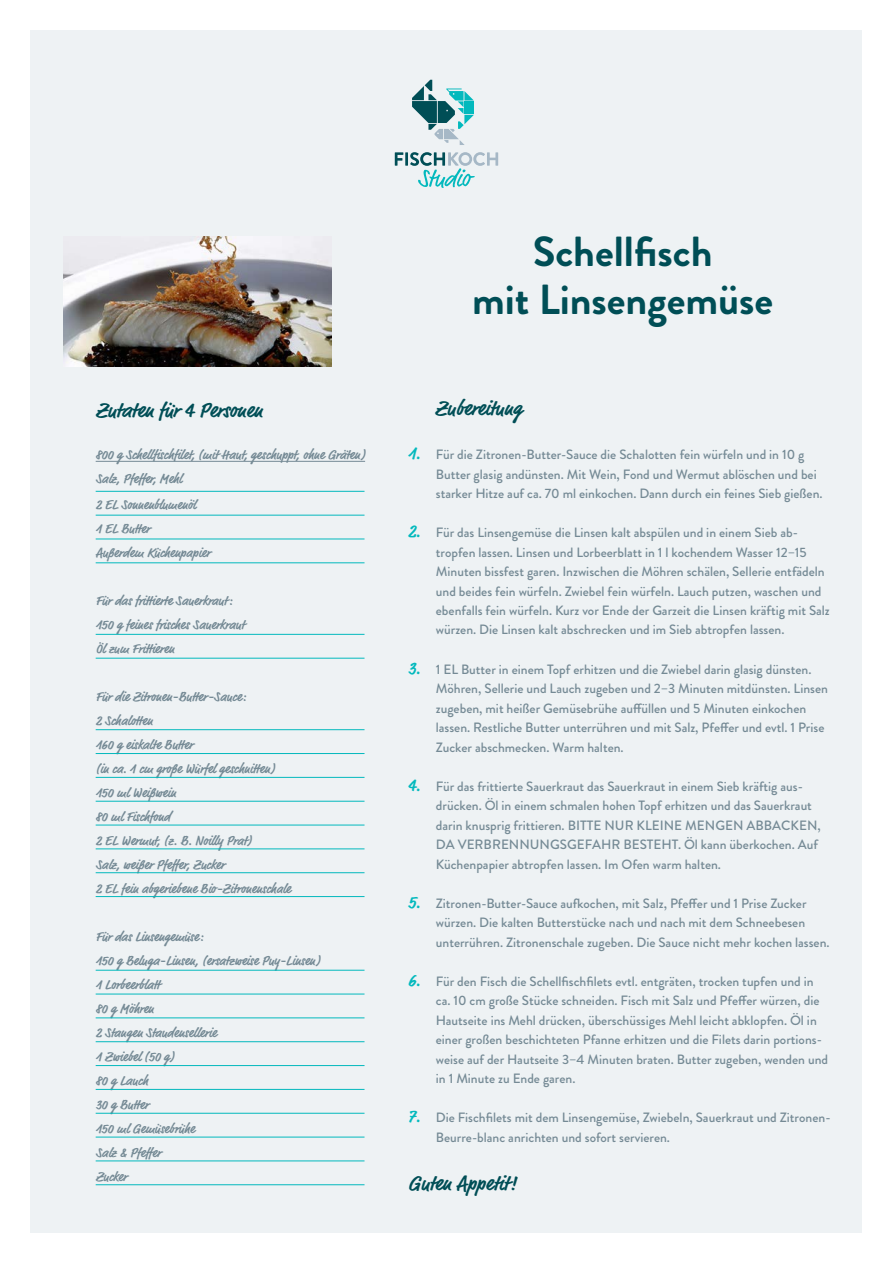
<style>
.page{position:relative;width:893px;height:1263px;background:#fff}
.page>*{position:absolute;margin:0;border:0;box-sizing:border-box;transform-origin:0 0}
.Headline{font:700 42px/48px "Brandon Grotesque";color:#004e56;text-align:center}
.Headline_Fließtexte{font:700 21px "Market Pro";color:#004e56}
.t1{font:500 13.5px/19.5px "Brandon Grotesque";color:#758a95}
.t2{font:700 13.5px/24px "Market Pro";color:#758a95}
.s1{font-family:"Market Pro";font-weight:700;font-size:18px;color:#03b9bd}
</style>
<div class="page">
<div style="left:31px;top:30px;width:831px;height:1203px;background:#eef2f4"></div>
<svg style="left:395px;top:152px;width:8px;height:14px"></svg>
<hr style="left:405px;top:152px;width:3px;height:14px;background:#004e56">
<svg style="left:410px;top:152px;width:88px;height:36px"></svg>
<svg style="left:412px;top:80px;width:62px;height:65px"></svg>
<hr style="left:96px;top:896px;width:268px;height:1px;background:#03b9bd">
<hr style="left:96px;top:1137px;width:268px;height:1px;background:#03b9bd">
<hr style="left:96px;top:491px;width:268px;height:1px;background:#03b9bd">
<hr style="left:96px;top:777px;width:268px;height:1px;background:#03b9bd">
<hr style="left:96px;top:970px;width:268px;height:1px;background:#03b9bd">
<hr style="left:96px;top:753px;width:268px;height:1px;background:#03b9bd">
<hr style="left:96px;top:515px;width:268px;height:1px;background:#03b9bd">
<hr style="left:96px;top:801px;width:268px;height:1px;background:#03b9bd">
<hr style="left:96px;top:1041px;width:268px;height:1px;background:#03b9bd">
<hr style="left:96px;top:872px;width:268px;height:1px;background:#03b9bd">
<hr style="left:96px;top:1113px;width:268px;height:1px;background:#03b9bd">
<hr style="left:96px;top:539px;width:268px;height:1px;background:#03b9bd">
<hr style="left:96px;top:825px;width:268px;height:1px;background:#03b9bd">
<hr style="left:96px;top:1065px;width:268px;height:1px;background:#03b9bd">
<hr style="left:96px;top:562px;width:268px;height:1px;background:#03b9bd">
<hr style="left:96px;top:849px;width:268px;height:1px;background:#03b9bd">
<hr style="left:96px;top:1089px;width:268px;height:1px;background:#03b9bd">
<hr style="left:96px;top:634px;width:268px;height:1px;background:#03b9bd">
<hr style="left:96px;top:1161px;width:268px;height:1px;background:#03b9bd">
<hr style="left:96px;top:994px;width:268px;height:1px;background:#03b9bd">
<hr style="left:96px;top:658px;width:268px;height:1px;background:#03b9bd">
<hr style="left:96px;top:1184px;width:268px;height:1px;background:#03b9bd">
<hr style="left:96px;top:729px;width:268px;height:1px;background:#03b9bd">
<hr style="left:96px;top:1018px;width:268px;height:1px;background:#03b9bd">
<img style="left:64px;top:236px;width:268px;height:130px">
<hr style="left:96px;top:461px;width:269px;height:1px;background:#758a95">
<p class="Headline_Fließtexte" style="left:96px;top:395px;width:168px">Zutaten für 4 Personen</p>
<p class="t2" style="left:96px;top:443px;width:271px">800 g Schellfischfilet, (mit Haut, geschuppt, ohne Gräten)<br>Salz, Pfeffer, Mehl</p>
<p class="t2" style="left:96px;top:493px;width:102px">2 EL Sonnenblumenöl</p>
<p class="t2" style="left:96px;top:517px;width:56px">1 EL Butter</p>
<p class="t2" style="left:96px;top:541px;width:116px">Außerdem Küchenpapier</p>
<p class="t2" style="left:96px;top:589px;width:138px">Für das frittierte Sauerkraut:</p>
<p class="t2" style="left:96px;top:613px;width:150px">150 g feines frisches Sauerkraut</p>
<p class="t2" style="left:96px;top:637px;width:80px">Öl zum Frittieren</p>
<p class="t2" style="left:96px;top:685px;width:152px">Für die Zitronen-Butter-Sauce:</p>
<p class="t2" style="left:96px;top:709px;width:59px">2 Schalotten</p>
<p class="t2" style="left:96px;top:733px;width:99px">160 g eiskalte Butter</p>
<p class="t2" style="left:96px;top:757px;width:181px">(in ca. 1 cm große Würfel geschnitten)</p>
<p class="t2" style="left:96px;top:781px;width:82px">150 ml Weißwein</p>
<p class="t2" style="left:96px;top:805px;width:76px">80 ml Fischfond</p>
<p class="t2" style="left:96px;top:829px;width:157px">2 EL Wermut, (z. B. Noilly Prat)</p>
<p class="t2" style="left:96px;top:853px;width:131px">Salz, weißer Pfeffer, Zucker</p>
<p class="t2" style="left:96px;top:877px;width:197px">2 EL fein abgeriebene Bio-Zitronenschale</p>
<p class="t2" style="left:96px;top:925px;width:109px">Für das Linsengemüse:</p>
<p class="t2" style="left:96px;top:949px;width:226px">150 g Beluga-Linsen, (ersatzweise Puy-Linsen)</p>
<p class="t2" style="left:96px;top:973px;width:66px">1 Lorbeerblatt</p>
<p class="t2" style="left:96px;top:997px;width:60px">80 g Möhren</p>
<p class="t2" style="left:96px;top:1021px;width:123px">2 Stangen Staudensellerie</p>
<p class="t2" style="left:96px;top:1045px;width:80px">1 Zwiebel (50 g)</p>
<p class="t2" style="left:96px;top:1069px;width:54px">80 g Lauch</p>
<p class="t2" style="left:96px;top:1093px;width:55px">30 g Butter</p>
<p class="t2" style="left:96px;top:1117px;width:101px">150 ml Gemüsebrühe</p>
<p class="t2" style="left:96px;top:1141px;width:67px">Salz &amp; Pfeffer</p>
<p class="t2" style="left:96px;top:1165px;width:33px">Zucker</p>
<p class="Headline" style="left:472px;top:228px;width:303px">Schellfisch<br>mit Linsengemüse</p>
<p class="Headline_Fließtexte" style="left:435px;top:393px;width:88px">Zubereitung</p>
<p class="t1" style="left:436px;top:445px;width:388px;text-indent:-28px"><span class="s1">1.</span> Für die Zitronen-Butter-Sauce die Schalotten fein würfeln und in 10 g<br>Butter glasig andünsten. Mit Wein, Fond und Wermut ablöschen und bei starker Hitze auf ca. 70 ml einkochen. Dann durch ein feines Sieb gießen.</p>
<p class="t1" style="left:436px;top:523px;width:395px;text-indent:-28px"><span class="s1">2.</span> Für das Linsengemüse die Linsen kalt abspülen und in einem Sieb ab&shy;tropfen lassen. Linsen und Lorbeerblatt in 1 l kochendem Wasser 12–15<br>Minuten bissfest garen. Inzwischen die Möhren schälen, Sellerie entfädeln und beides fein würfeln. Zwiebel fein würfeln. Lauch putzen, waschen und ebenfalls fein würfeln. Kurz vor Ende der Garzeit die Linsen kräftig mit Salz würzen. Die Linsen kalt abschrecken und im Sieb abtropfen lassen.</p>
<p class="t1" style="left:436px;top:659px;width:394px;text-indent:-28px"><span class="s1">3.</span> 1 EL Butter in einem Topf erhitzen und die Zwiebel darin glasig dünsten.<br>Möhren, Sellerie und Lauch zugeben und 2–3 Minuten mitdünsten. Linsen zugeben, mit heißer Gemüsebrühe auffüllen und 5 Minuten einkochen lassen. Restliche Butter unterrühren und mit Salz, Pfeffer und evtl. 1 Prise Zucker abschmecken. Warm halten.</p>
<p class="t1" style="left:436px;top:776px;width:386px;text-indent:-28px"><span class="s1">4.</span> Für das frittierte Sauerkraut das Sauerkraut in einem Sieb kräftig aus&shy;drücken. Öl in einem schmalen hohen Topf erhitzen und das Sauerkraut darin knusprig frittieren. BITTE NUR KLEINE MENGEN ABBACKEN, DA VERBRENNUNGSGEFAHR BESTEHT. Öl kann überkochen. Auf Küchenpapier abtropfen lassen. Im Ofen warm halten.</p>
<p class="t1" style="left:436px;top:893px;width:395px;text-indent:-28px"><span class="s1">5.</span> Zitronen-Butter-Sauce aufkochen, mit Salz, Pfeffer und 1 Prise Zucker würzen. Die kalten Butterstücke nach und nach mit dem Schneebesen unterrühren. Zitronenschale zugeben. Die Sauce nicht mehr kochen lassen.</p>
<p class="t1" style="left:436px;top:971px;width:394px;text-indent:-28px"><span class="s1">6.</span> Für den Fisch die Schellfischfilets evtl. entgräten, trocken tupfen und in ca. 10 cm große Stücke schneiden. Fisch mit Salz und Pfeffer würzen, die Hautseite ins Mehl drücken, überschüssiges Mehl leicht abklopfen. Öl in einer großen beschichteten Pfanne erhitzen und die Filets darin portions&shy;weise auf der Hautseite 3–4 Minuten braten. Butter zugeben, wenden und in 1 Minute zu Ende garen.</p>
<p class="t1" style="left:436px;top:1108px;width:396px;text-indent:-28px"><span class="s1">7.</span> Die Fischfilets mit dem Linsengemüse, Zwiebeln, Sauerkraut und Zitronen-<br>Beurre-blanc anrichten und sofort servieren.</p>
<p class="Headline_Fließtexte" style="left:408px;top:1168px;width:110px">Guten Appetit!</p>
</div>
